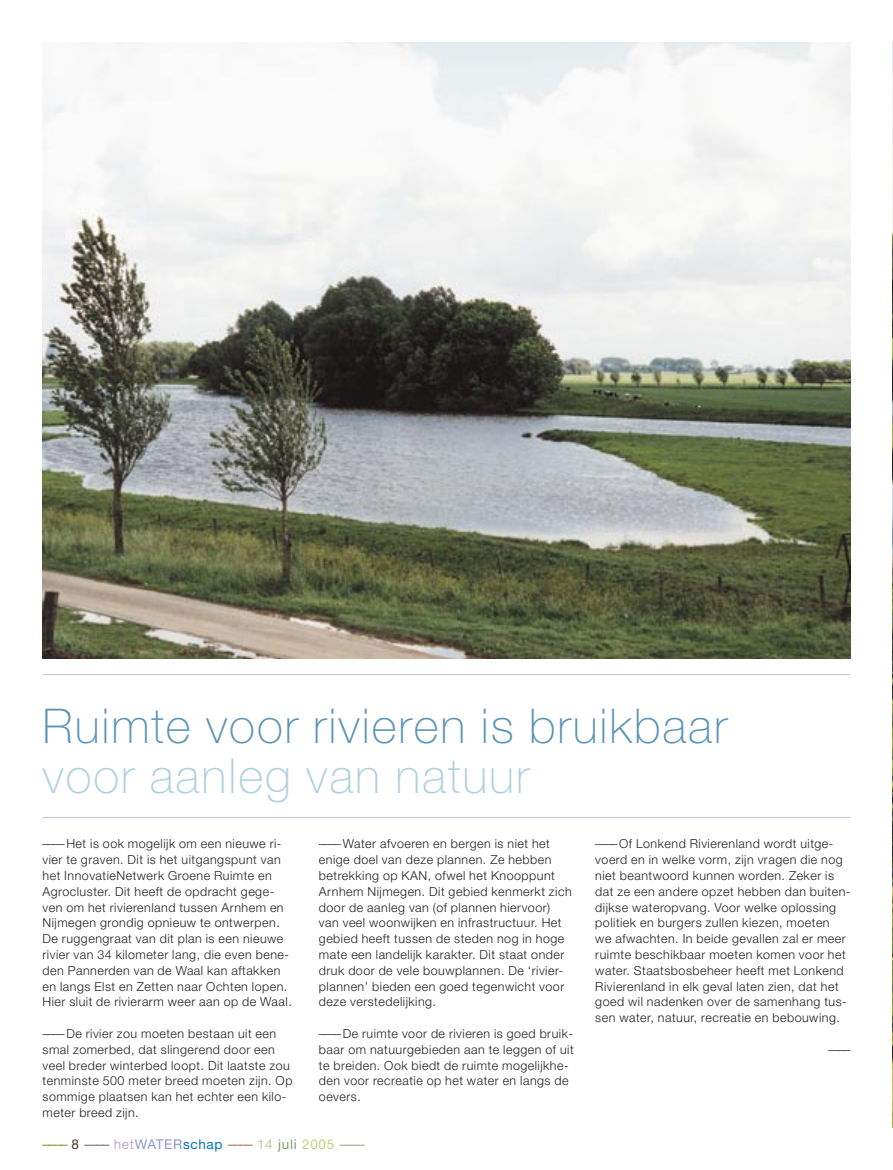
<style>
.page{position:relative;width:893px;height:1170px;background:#fff}
.page>*{position:absolute;margin:0;border:0;box-sizing:border-box;transform-origin:0 0}
.Streamer{font:100 48px "Helvetica Neue";letter-spacing:.04em;color:#5c94b8}
.Streamer-2{font:100 48px "Helvetica Neue";letter-spacing:.04em;color:#b0d0df}
.t1{font:13.5px "Helvetica Neue";letter-spacing:.05em;color:#8f98ca}
.Bodytekst{font:300 12.45px/15.8px "Helvetica Neue";letter-spacing:.04em;color:#212125}
.Bodytekst-2{font:300 12px "Helvetica Neue";color:#212125}
.s1{font-size:12px}
.s2{color:#7b9c29}
.s3{color:#52371e}
.s4{color:#7b717b}
.s5{color:#bbabc8}
.s6{color:#0073b6}
.s7{color:#be7061}
.s8{color:#bcca9d}
.s9{color:#799f61}
.s10{color:#bfd381}
.s11{color:#a7ab91}
</style>
<div class="page">
<hr style="left:43px;top:674px;width:807px;height:1px;background:#bfc9d7">
<hr style="left:43px;top:816px;width:807px;height:2px;background:#bfc9d7">
<img style="left:892px;top:43px;width:1px;height:1084px">
<img style="left:43px;top:43px;width:807px;height:615px">
<p class="Streamer" style="left:43px;top:699px;width:687px">Ruimte voor rivieren is bruikbaar</p>
<p class="Streamer-2" style="left:43px;top:748px;width:488px">voor aanleg van natuur</p>
<p class="Bodytekst" style="left:43px;top:835px;width:251px"><span class="s1">––––</span>Het is ook mogelijk om een nieuwe ri&shy;vier te graven. Dit is het uitgangspunt van het InnovatieNetwerk Groene Ruimte en Agrocluster. Dit heeft de opdracht gege&shy;ven om het rivierenland tussen Arnhem en Nijmegen grondig opnieuw te ontwerpen.<br>De ruggengraat van dit plan is een nieuwe rivier van 34 kilometer lang, die even bene&shy;den Pannerden van de Waal kan aftakken en langs Elst en Zetten naar Ochten lopen.<br>Hier sluit de rivierarm weer aan op de Waal.</p>
<p class="Bodytekst" style="left:43px;top:1025px;width:251px"><span class="s1">––––</span>De rivier zou moeten bestaan uit een smal zomerbed, dat slingerend door een veel breder winterbed loopt. Dit laatste zou tenminste 500 meter breed moeten zijn. Op sommige plaatsen kan het echter een kilo&shy;meter breed zijn.</p>
<p class="Bodytekst" style="left:319px;top:835px;width:254px"><span class="s1">––––</span>Water afvoeren en bergen is niet het enige doel van deze plannen. Ze hebben betrekking op KAN, ofwel het Knooppunt Arnhem Nijmegen. Dit gebied kenmerkt zich door de aanleg van (of plannen hiervoor) van veel woonwijken en infrastructuur. Het gebied heeft tussen de steden nog in hoge mate een landelijk karakter. Dit staat onder druk door de vele bouwplannen. De ‘rivier&shy;plannen’ bieden een goed tegenwicht voor deze verstedelijking.</p>
<p class="Bodytekst" style="left:319px;top:1025px;width:256px"><span class="s1">––––</span>De ruimte voor de rivieren is goed bruik&shy;baar om natuurgebieden aan te leggen of uit te breiden. Ook biedt de ruimte mogelijkhe&shy;den voor recreatie op het water en langs de oevers.</p>
<p class="t1" style="left:43px;top:1135px;width:324px"><span class="s2">––––</span> <span class="s3">8</span> <span class="s4">––––</span> <span class="s5">het</span>WATER<span class="s6">schap</span> <span class="s7">––––</span> <span class="s8">14</span> <span class="s9">juli</span> <span class="s10">2005</span> <span class="s11">––––</span></p>
<p class="Bodytekst" style="left:595px;top:835px;width:257px"><span class="s1">––––</span>Of Lonkend Rivierenland wordt uitge&shy;voerd en in welke vorm, zijn vragen die nog niet beantwoord kunnen worden. Zeker is dat ze een andere opzet hebben dan buiten&shy;dijkse wateropvang. Voor welke oplossing politiek en burgers zullen kiezen, moeten<br>we afwachten. In beide gevallen zal er meer ruimte beschikbaar moeten komen voor het water. Staatsbosbeheer heeft met Lonkend Rivierenland in elk geval laten zien, dat het goed wil nadenken over de samenhang tus&shy;sen water, natuur, recreatie en bebouwing.</p>
<p class="Bodytekst-2" style="left:828px;top:1042px;width:24px">––––</p>
</div>
